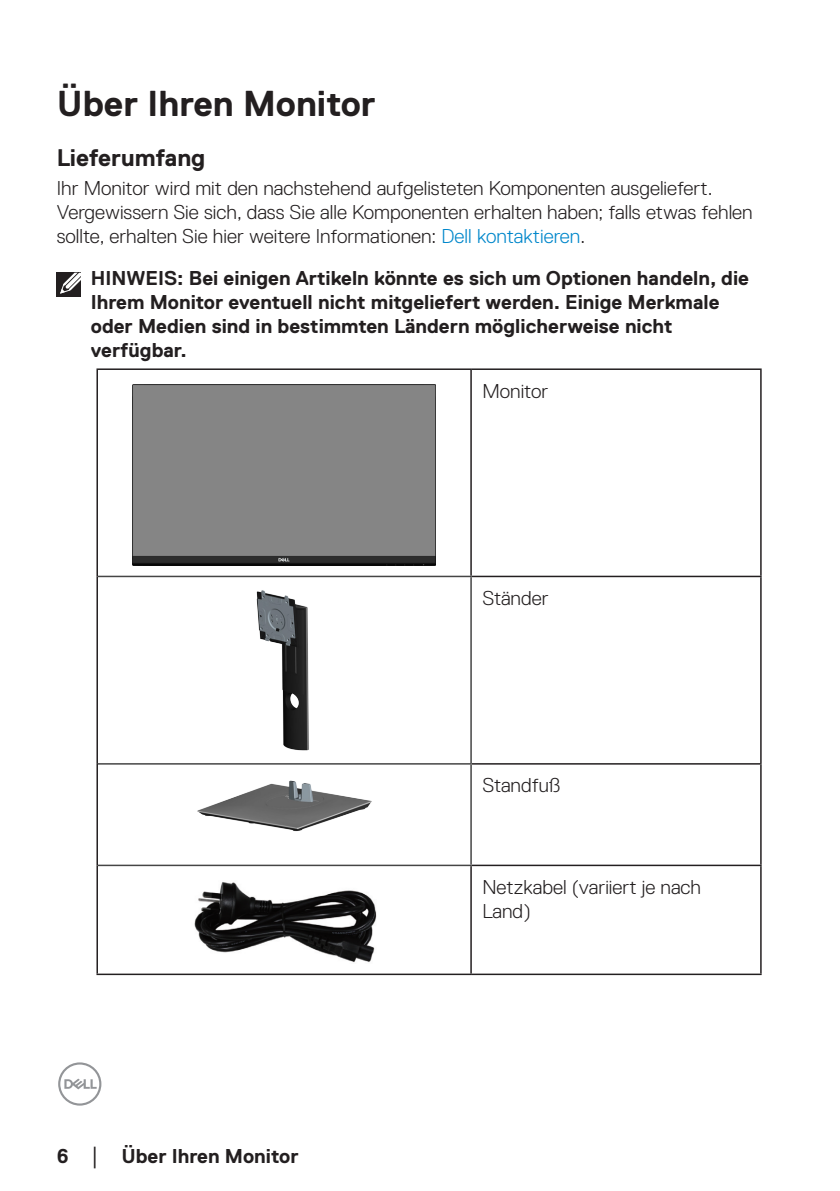
<style>
.page{position:relative;width:840px;height:1191px;background:#fff}
.page>*{position:absolute;margin:0;border:0;box-sizing:border-box;transform-origin:0 0}
.Head1{font:700 36px "Dell Replica";color:#231f20}
.Head2{font:700 24px "Dell Replica";color:#231f20}
.text{font:300 20px/24px "Dell Replica";color:#231f20}
.Note{font:700 20px/24px "Dell Replica";color:#231f20}
.s1{color:#0087cb}
.s2{font-family:"Times New Roman";font-weight:400;font-size:18px}
</style>
<div class="page">
<svg style="left:58px;top:1062px;width:43px;height:43px"></svg>
<hr style="left:96px;top:368px;width:375px;height:2px;background:#231f20">
<hr style="left:96px;top:370px;width:2px;height:206px;background:#231f20">
<hr style="left:471px;top:368px;width:290px;height:2px;background:#231f20">
<hr style="left:470px;top:370px;width:1px;height:205px;background:#231f20">
<hr style="left:759px;top:370px;width:2px;height:205px;background:#231f20">
<hr style="left:471px;top:575px;width:290px;height:2px;background:#231f20">
<hr style="left:759px;top:577px;width:2px;height:186px;background:#231f20">
<hr style="left:471px;top:763px;width:290px;height:1px;background:#231f20">
<hr style="left:759px;top:764px;width:2px;height:100px;background:#231f20">
<hr style="left:96px;top:865px;width:2px;height:108px;background:#231f20">
<hr style="left:471px;top:864px;width:290px;height:2px;background:#231f20">
<hr style="left:470px;top:866px;width:1px;height:107px;background:#231f20">
<hr style="left:759px;top:866px;width:2px;height:107px;background:#231f20">
<hr style="left:96px;top:973px;width:375px;height:2px;background:#231f20">
<hr style="left:471px;top:973px;width:290px;height:2px;background:#231f20">
<hr style="left:98px;top:575px;width:373px;height:2px;background:#454545">
<hr style="left:470px;top:577px;width:1px;height:186px;background:#454545">
<hr style="left:98px;top:763px;width:373px;height:1px;background:#454545">
<hr style="left:470px;top:764px;width:1px;height:100px;background:#454545">
<hr style="left:98px;top:864px;width:373px;height:2px;background:#454545">
<hr style="left:96px;top:576px;width:2px;height:188px;background:#231f20">
<hr style="left:96px;top:764px;width:2px;height:101px;background:#231f20">
<div style="left:132px;top:384px;width:303px;height:181px;background:#858585"></div>
<img style="left:256px;top:590px;width:53px;height:161px">
<img style="left:197px;top:780px;width:175px;height:52px">
<img style="left:194px;top:882px;width:182px;height:81px">
<div style="left:57px;top:273px;width:24px;height:24px;background:#231f20"></div>
<svg style="left:60px;top:273px;width:21px;height:21px"></svg>
<p class="Head1" style="left:57px;top:83px;width:320px">Über Ihren Monitor</p>
<p class="Head2" style="left:57px;top:145px;width:150px">Lieferumfang</p>
<p class="text" style="left:57px;top:176px;width:697px">Ihr Monitor wird mit den nachstehend aufgelisteten Komponenten ausgeliefert.<br>Vergewissern Sie sich, dass Sie alle Komponenten erhalten haben; falls etwas fehlen sollte, erhalten Sie hier weitere Informationen: <span class="s1">Dell kontaktieren</span>.</p>
<p class="Note" style="left:91px;top:266px;width:659px">HINWEIS: Bei einigen Artikeln könnte es sich um Optionen handeln, die Ihrem Monitor eventuell nicht mitgeliefert werden. Einige Merkmale oder Medien sind in bestimmten Ländern möglicherweise nicht verfügbar.</p>
<p class="text" style="left:482px;top:379px;width:67px">Monitor</p>
<p class="text" style="left:482px;top:586px;width:67px">Ständer</p>
<p class="text" style="left:482px;top:773px;width:80px">Standfuß</p>
<p class="Note" style="left:57px;top:1143px;width:243px">6 <span class="s2">│</span> Über Ihren Monitor</p>
<p class="text" style="left:482px;top:875px;width:220px">Netzkabel (variiert je nach<br>Land)</p>
</div>
